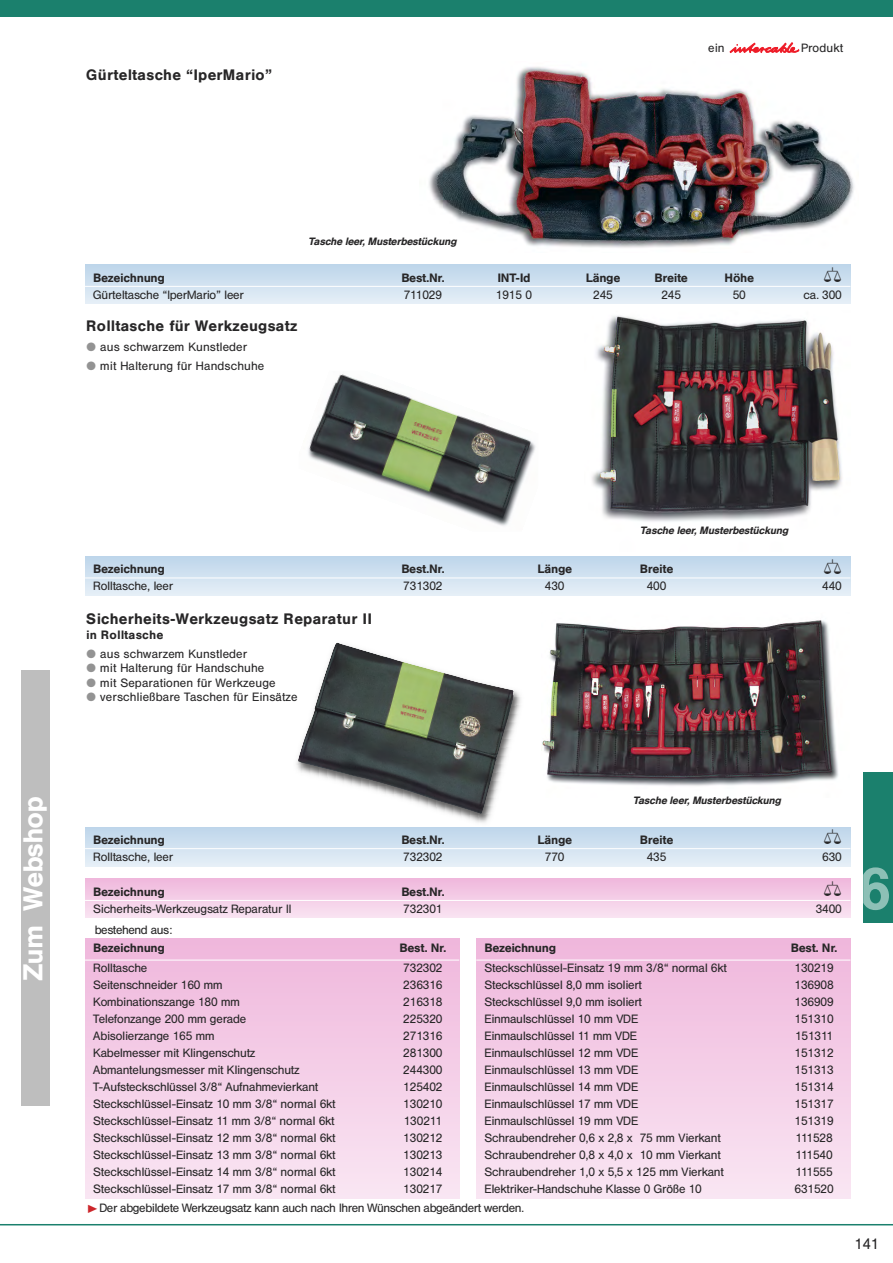
<style>
.page{position:relative;width:893px;height:1263px;background:#fff}
.page>*{position:absolute;margin:0;border:0;box-sizing:border-box;transform-origin:0 0}
.t1{font:27px "Hel Med";color:#fff}
.t2{font:24px "Geo Reg";color:#272627}
.t3{font:15px "Hel Med";letter-spacing:.045em;color:#272627}
.t4{font:15px "Hel Reg";color:#272627}
.t5{font:12px "Hel Reg";letter-spacing:.015em;color:#272627}
.t6{font:12px "Hel Reg";letter-spacing:.04em;color:#272627}
.t7{font:12px "Hel Med";letter-spacing:.01em;color:#272627}
.t8{font:12px "Hel Med";letter-spacing:.045em;color:#272627}
.t9{font:italic 10.5px "Hel Med";letter-spacing:-.03em;color:#272627}
.s1{font-family:"Zapf Din Itc L";color:#939393}
.s2{font-family:"Lucida Sans Unicode";font-size:14.25px;color:#cc262b}
</style>
<div class="page">
<img style="left:429px;top:67px;width:425px;height:181px">
<svg style="left:730px;top:43px;width:69px;height:10px"></svg>
<div style="left:85px;top:265px;width:765px;height:39px;background:linear-gradient(to bottom,#bed6ea,#e6eff7)"></div>
<hr style="left:85px;top:286px;width:765px;height:1px;background:#fff">
<img style="left:308px;top:374px;width:228px;height:152px">
<img style="left:592px;top:316px;width:250px;height:206px">
<svg style="left:85px;top:556px;width:765px;height:39px;background:#d1e2f0"></svg>
<hr style="left:85px;top:578px;width:765px;height:1px;background:#fff">
<img style="left:296px;top:691px;width:246px;height:132px">
<img style="left:297px;top:642px;width:218px;height:172px">
<div style="left:85px;top:827px;width:765px;height:39px;background:linear-gradient(to bottom,#bed5ea,#e6eff7)"></div>
<hr style="left:85px;top:848px;width:765px;height:1px;background:#fff">
<div style="left:85px;top:879px;width:765px;height:39px;background:linear-gradient(to bottom,#f0b8dd,#f9e4f2)"></div>
<hr style="left:85px;top:900px;width:765px;height:1px;background:#fff">
<div style="left:85px;top:938px;width:374px;height:260px;background:linear-gradient(to bottom,#efb6dc,#f9e6f3)"></div>
<hr style="left:85px;top:960px;width:374px;height:1px;background:#fff">
<div style="left:476px;top:938px;width:374px;height:260px;background:linear-gradient(to bottom,#efb6dc,#f9e6f3)"></div>
<hr style="left:476px;top:960px;width:374px;height:1px;background:#fff">
<img style="left:542px;top:620px;width:296px;height:166px">
<div style="left:21px;top:670px;width:28px;height:436px;background:#bebebe"></div>
<div style="left:0;top:0;width:893px;height:17px;background:#1b806d"></div>
<hr style="left:0;top:1224px;width:893px;height:1px;background:#1b806d">
<div style="left:863px;top:772px;width:30px;height:151px;background:#1b806d"></div>
<svg style="left:863px;top:867px;width:26px;height:43px"></svg>
<p class="t3" style="left:87px;top:70px;width:187px">Gürteltasche “IperMario”</p>
<p class="t5" style="left:709px;top:44px;width:18px">ein</p>
<p class="t6" style="left:801px;top:44px;width:43px">Produkt</p>
<p class="t9" style="left:309px;top:238px;width:149px">Tasche leer, Musterbestückung</p>
<p class="t7" style="left:94px;top:273px;width:73px">Bezeichnung</p>
<p class="t7" style="left:402px;top:273px;width:44px">Best.Nr.</p>
<p class="t7" style="left:498px;top:273px;width:34px">INT-Id</p>
<p class="t7" style="left:586px;top:273px;width:36px">Länge</p>
<p class="t7" style="left:655px;top:273px;width:34px">Breite</p>
<p class="t7" style="left:725px;top:273px;width:31px">Höhe</p>
<p class="t2" style="left:823px;top:260px;width:20px">q</p>
<p class="t5" style="left:94px;top:290px;width:152px">Gürteltasche “IperMario” leer</p>
<p class="t5" style="left:404px;top:290px;width:39px">711029</p>
<p class="t5" style="left:496px;top:290px;width:37px">1915 0</p>
<p class="t5" style="left:593px;top:290px;width:21px">245</p>
<p class="t5" style="left:662px;top:290px;width:21px">245</p>
<p class="t5" style="left:733px;top:290px;width:14px">50</p>
<p class="t5" style="left:804px;top:290px;width:40px">ca. 300</p>
<p class="t3" style="left:87px;top:320px;width:213px">Rolltasche für Werkzeugsatz</p>
<p class="t6" style="left:87px;top:343px;width:162px"><span class="s1">●</span> aus schwarzem Kunstleder</p>
<p class="t6" style="left:87px;top:361px;width:179px"><span class="s1">●</span> mit Halterung für Handschuhe</p>
<p class="t1" style="left:23px;top:980px;width:186px;rotate:-90deg">Zum Webshop</p>
<p class="t9" style="left:640px;top:526px;width:149px">Tasche leer, Musterbestückung</p>
<p class="t7" style="left:94px;top:565px;width:73px">Bezeichnung</p>
<p class="t7" style="left:402px;top:565px;width:44px">Best.Nr.</p>
<p class="t7" style="left:538px;top:565px;width:36px">Länge</p>
<p class="t7" style="left:640px;top:565px;width:34px">Breite</p>
<p class="t2" style="left:823px;top:551px;width:20px">q</p>
<p class="t5" style="left:94px;top:582px;width:81px">Rolltasche, leer</p>
<p class="t5" style="left:404px;top:582px;width:40px">731302</p>
<p class="t5" style="left:545px;top:582px;width:21px">430</p>
<p class="t5" style="left:647px;top:582px;width:21px">400</p>
<p class="t5" style="left:823px;top:582px;width:21px">440</p>
<p class="t3" style="left:87px;top:613px;width:287px">Sicherheits-Werkzeugsatz Reparatur II</p>
<p class="t8" style="left:87px;top:631px;width:78px">in Rolltasche</p>
<p class="t6" style="left:87px;top:650px;width:162px"><span class="s1">●</span> aus schwarzem Kunstleder</p>
<p class="t6" style="left:87px;top:664px;width:179px"><span class="s1">●</span> mit Halterung für Handschuhe</p>
<p class="t6" style="left:87px;top:678px;width:191px"><span class="s1">●</span> mit Separationen für Werkzeuge</p>
<p class="t6" style="left:87px;top:693px;width:213px"><span class="s1">●</span> verschließbare Taschen für Einsätze</p>
<p class="t9" style="left:633px;top:797px;width:149px">Tasche leer, Musterbestückung</p>
<p class="t7" style="left:94px;top:835px;width:73px">Bezeichnung</p>
<p class="t7" style="left:402px;top:835px;width:44px">Best.Nr.</p>
<p class="t7" style="left:538px;top:835px;width:36px">Länge</p>
<p class="t7" style="left:640px;top:835px;width:34px">Breite</p>
<p class="t2" style="left:823px;top:822px;width:20px">q</p>
<p class="t5" style="left:94px;top:852px;width:81px">Rolltasche, leer</p>
<p class="t5" style="left:404px;top:852px;width:40px">732302</p>
<p class="t5" style="left:545px;top:852px;width:21px">770</p>
<p class="t5" style="left:647px;top:852px;width:21px">435</p>
<p class="t5" style="left:823px;top:852px;width:21px">630</p>
<p class="t7" style="left:94px;top:887px;width:73px">Bezeichnung</p>
<p class="t7" style="left:402px;top:887px;width:44px">Best.Nr.</p>
<p class="t2" style="left:823px;top:874px;width:20px">q</p>
<p class="t5" style="left:94px;top:904px;width:199px">Sicherheits-Werkzeugsatz Reparatur II</p>
<p class="t5" style="left:404px;top:904px;width:40px">732301</p>
<p class="t5" style="left:816px;top:904px;width:27px">3400</p>
<p class="t7" style="left:94px;top:944px;width:73px">Bezeichnung</p>
<p class="t7" style="left:400px;top:944px;width:48px">Best. Nr.</p>
<p class="t5" style="left:94px;top:964px;width:55px">Rolltasche</p>
<p class="t5" style="left:404px;top:964px;width:40px">732302</p>
<p class="t5" style="left:94px;top:981px;width:131px">Seitenschneider 160 mm</p>
<p class="t5" style="left:404px;top:981px;width:40px">236316</p>
<p class="t5" style="left:94px;top:998px;width:148px">Kombinationszange 180 mm</p>
<p class="t5" style="left:404px;top:998px;width:40px">216318</p>
<p class="t5" style="left:94px;top:1015px;width:154px">Telefonzange 200 mm gerade</p>
<p class="t5" style="left:404px;top:1015px;width:40px">225320</p>
<p class="t5" style="left:94px;top:1032px;width:123px">Abisolierzange 165 mm</p>
<p class="t5" style="left:404px;top:1032px;width:40px">271316</p>
<p class="t5" style="left:94px;top:1049px;width:163px">Kabelmesser mit Klingenschutz</p>
<p class="t5" style="left:404px;top:1049px;width:40px">281300</p>
<p class="t5" style="left:94px;top:1066px;width:208px">Abmantelungsmesser mit Klingenschutz</p>
<p class="t5" style="left:404px;top:1066px;width:40px">244300</p>
<p class="t5" style="left:94px;top:1083px;width:226px">T-Aufsteckschlüssel 3/8“ Aufnahmevierkant</p>
<p class="t5" style="left:404px;top:1083px;width:40px">125402</p>
<p class="t5" style="left:94px;top:1100px;width:244px">Steckschlüssel-Einsatz 10 mm 3/8“ normal 6kt</p>
<p class="t5" style="left:404px;top:1100px;width:40px">130210</p>
<p class="t5" style="left:94px;top:1117px;width:243px">Steckschlüssel-Einsatz 11 mm 3/8“ normal 6kt</p>
<p class="t5" style="left:404px;top:1117px;width:39px">130211</p>
<p class="t5" style="left:94px;top:1134px;width:244px">Steckschlüssel-Einsatz 12 mm 3/8“ normal 6kt</p>
<p class="t5" style="left:404px;top:1134px;width:40px">130212</p>
<p class="t5" style="left:94px;top:1151px;width:244px">Steckschlüssel-Einsatz 13 mm 3/8“ normal 6kt</p>
<p class="t5" style="left:404px;top:1151px;width:40px">130213</p>
<p class="t5" style="left:94px;top:1168px;width:244px">Steckschlüssel-Einsatz 14 mm 3/8“ normal 6kt</p>
<p class="t5" style="left:404px;top:1168px;width:40px">130214</p>
<p class="t5" style="left:94px;top:1185px;width:244px">Steckschlüssel-Einsatz 17 mm 3/8“ normal 6kt</p>
<p class="t5" style="left:404px;top:1185px;width:40px">130217</p>
<p class="t5" style="left:95px;top:926px;width:79px">bestehend aus:</p>
<p class="t7" style="left:485px;top:944px;width:73px">Bezeichnung</p>
<p class="t7" style="left:791px;top:944px;width:48px">Best. Nr.</p>
<p class="t5" style="left:485px;top:964px;width:244px">Steckschlüssel-Einsatz 19 mm 3/8“ normal 6kt</p>
<p class="t5" style="left:795px;top:964px;width:40px">130219</p>
<p class="t5" style="left:485px;top:981px;width:159px">Steckschlüssel 8,0 mm isoliert</p>
<p class="t5" style="left:795px;top:981px;width:40px">136908</p>
<p class="t5" style="left:485px;top:998px;width:159px">Steckschlüssel 9,0 mm isoliert</p>
<p class="t5" style="left:795px;top:998px;width:40px">136909</p>
<p class="t5" style="left:485px;top:1015px;width:155px">Einmaulschlüssel 10 mm VDE</p>
<p class="t5" style="left:795px;top:1015px;width:40px">151310</p>
<p class="t5" style="left:485px;top:1032px;width:154px">Einmaulschlüssel 11 mm VDE</p>
<p class="t5" style="left:795px;top:1032px;width:39px">151311</p>
<p class="t5" style="left:485px;top:1049px;width:155px">Einmaulschlüssel 12 mm VDE</p>
<p class="t5" style="left:795px;top:1049px;width:40px">151312</p>
<p class="t5" style="left:485px;top:1066px;width:155px">Einmaulschlüssel 13 mm VDE</p>
<p class="t5" style="left:795px;top:1066px;width:40px">151313</p>
<p class="t5" style="left:485px;top:1083px;width:155px">Einmaulschlüssel 14 mm VDE</p>
<p class="t5" style="left:795px;top:1083px;width:40px">151314</p>
<p class="t5" style="left:485px;top:1100px;width:155px">Einmaulschlüssel 17 mm VDE</p>
<p class="t5" style="left:795px;top:1100px;width:40px">151317</p>
<p class="t5" style="left:485px;top:1117px;width:155px">Einmaulschlüssel 19 mm VDE</p>
<p class="t5" style="left:795px;top:1117px;width:40px">151319</p>
<p class="t5" style="left:485px;top:1134px;width:238px">Schraubendreher 0,6 x 2,8 x 75 mm Vierkant</p>
<p class="t5" style="left:796px;top:1134px;width:38px">111528</p>
<p class="t5" style="left:485px;top:1151px;width:238px">Schraubendreher 0,8 x 4,0 x 10 mm Vierkant</p>
<p class="t5" style="left:796px;top:1151px;width:38px">111540</p>
<p class="t5" style="left:485px;top:1168px;width:241px">Schraubendreher 1,0 x 5,5 x 125 mm Vierkant</p>
<p class="t5" style="left:796px;top:1168px;width:38px">111555</p>
<p class="t5" style="left:485px;top:1185px;width:219px">Elektriker-Handschuhe Klasse 0 Größe 10</p>
<p class="t5" style="left:795px;top:1185px;width:40px">631520</p>
<p class="t5" style="left:87px;top:1204px;width:439px"><span class="s2">-</span>Der abgebildete Werkzeugsatz kann auch nach Ihren Wünschen abgeändert werden.</p>
<p class="t4" style="left:855px;top:1238px;width:26px">141</p>
</div>
